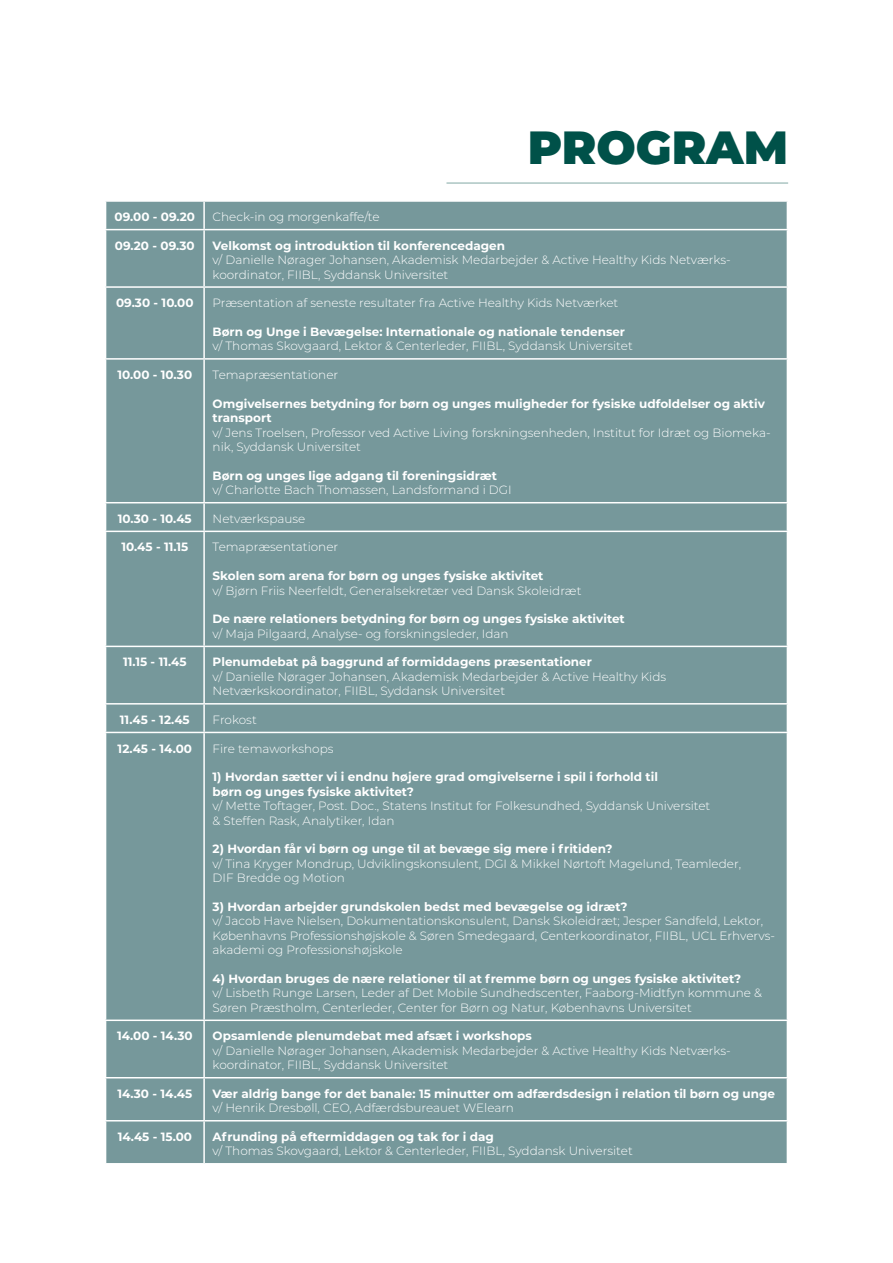
<style>
.page{position:relative;width:893px;height:1263px;background:#fff}
.page>*{position:absolute;margin:0;border:0;box-sizing:border-box;transform-origin:0 0}
.t1{font:900 46.5px "Montserrat";color:#005149}
.t2{font:300 12px/14.4px "Montserrat";color:#fff}
.t3{font:700 12px/14.4px "Montserrat";color:#fff}
</style>
<div class="page">
<hr style="left:446px;top:183px;width:342px;height:1px;background:#015148">
<div style="left:106px;top:202px;width:681px;height:961px;background:#76989b"></div>
<hr style="left:203px;top:202px;width:2px;height:27px;background:#fff">
<hr style="left:105px;top:229px;width:99px;height:1px;background:#fff">
<hr style="left:204px;top:229px;width:584px;height:1px;background:#fff">
<hr style="left:203px;top:230px;width:2px;height:56px;background:#fff">
<hr style="left:105px;top:286px;width:99px;height:2px;background:#fff">
<hr style="left:204px;top:286px;width:584px;height:2px;background:#fff">
<hr style="left:203px;top:288px;width:2px;height:70px;background:#fff">
<hr style="left:105px;top:358px;width:99px;height:2px;background:#fff">
<hr style="left:204px;top:358px;width:584px;height:2px;background:#fff">
<hr style="left:203px;top:360px;width:2px;height:142px;background:#fff">
<hr style="left:105px;top:502px;width:99px;height:1px;background:#fff">
<hr style="left:204px;top:502px;width:584px;height:1px;background:#fff">
<hr style="left:203px;top:503px;width:2px;height:28px;background:#fff">
<hr style="left:105px;top:531px;width:99px;height:1px;background:#fff">
<hr style="left:204px;top:531px;width:584px;height:1px;background:#fff">
<hr style="left:203px;top:532px;width:2px;height:114px;background:#fff">
<hr style="left:105px;top:646px;width:99px;height:1px;background:#fff">
<hr style="left:204px;top:646px;width:584px;height:1px;background:#fff">
<hr style="left:203px;top:647px;width:2px;height:56px;background:#fff">
<hr style="left:105px;top:703px;width:99px;height:1px;background:#fff">
<hr style="left:204px;top:703px;width:584px;height:1px;background:#fff">
<hr style="left:203px;top:704px;width:2px;height:28px;background:#fff">
<hr style="left:105px;top:732px;width:99px;height:1px;background:#fff">
<hr style="left:204px;top:732px;width:584px;height:1px;background:#fff">
<hr style="left:203px;top:733px;width:2px;height:286px;background:#fff">
<hr style="left:105px;top:1019px;width:99px;height:2px;background:#fff">
<hr style="left:204px;top:1019px;width:584px;height:2px;background:#fff">
<hr style="left:203px;top:1021px;width:2px;height:56px;background:#fff">
<hr style="left:105px;top:1077px;width:99px;height:1px;background:#fff">
<hr style="left:204px;top:1077px;width:584px;height:1px;background:#fff">
<hr style="left:203px;top:1078px;width:2px;height:42px;background:#fff">
<hr style="left:105px;top:1120px;width:99px;height:1px;background:#fff">
<hr style="left:204px;top:1120px;width:584px;height:1px;background:#fff">
<hr style="left:203px;top:1121px;width:2px;height:42px;background:#fff">
<h1 class="t1" style="left:528px;top:113px;width:262px">PROGRAM</h1>
<p class="t3" style="left:115px;top:209px;width:82px">09.00 - 09.20</p>
<p class="t2" style="left:213px;top:209px;width:169px">Check-in og morgenkaffe/te</p>
<p class="t3" style="left:115px;top:238px;width:81px">09.20 - 09.30</p>
<p class="t3" style="left:213px;top:238px;width:294px">Velkomst og introduktion til konferencedagen</p>
<p class="t2" style="left:213px;top:252px;width:520px">v/ Danielle Nørager Johansen, Akademisk Medarbejder &amp; Active Healthy Kids Netværks&shy;koordinator, FIIBL, Syddansk Universitet</p>
<p class="t3" style="left:116px;top:295px;width:79px">09.30 - 10.00</p>
<p class="t2" style="left:213px;top:295px;width:407px">Præsentation af seneste resultater fra Active Healthy Kids Netværket</p>
<p class="t3" style="left:213px;top:324px;width:414px">Børn og Unge i Bevægelse: Internationale og nationale tendenser</p>
<p class="t2" style="left:213px;top:338px;width:422px">v/ Thomas Skovgaard, Lektor &amp; Centerleder, FIIBL, Syddansk Universitet</p>
<p class="t3" style="left:118px;top:367px;width:76px">10.00 - 10.30</p>
<p class="t2" style="left:213px;top:367px;width:127px">Temapræsentationer</p>
<p class="t3" style="left:213px;top:396px;width:554px">Omgivelsernes betydning for børn og unges muligheder for fysiske udfoldelser og aktiv transport</p>
<p class="t2" style="left:213px;top:425px;width:559px">v/ Jens Troelsen, Professor ved Active Living forskningsenheden, Institut for Idræt og Biomeka&shy;nik, Syddansk Universitet</p>
<p class="t3" style="left:213px;top:468px;width:286px">Børn og unges lige adgang til foreningsidræt</p>
<p class="t2" style="left:213px;top:482px;width:301px">v/ Charlotte Bach Thomassen, Landsformand i DGI</p>
<p class="t3" style="left:118px;top:511px;width:75px">10.30 - 10.45</p>
<p class="t2" style="left:213px;top:511px;width:94px">Netværkspause</p>
<p class="t3" style="left:121px;top:539px;width:68px">10.45 - 11.15</p>
<p class="t2" style="left:213px;top:540px;width:127px">Temapræsentationer</p>
<p class="t3" style="left:213px;top:568px;width:332px">Skolen som arena for børn og unges fysiske aktivitet</p>
<p class="t2" style="left:213px;top:583px;width:370px">v/ Bjørn Friis Neerfeldt, Generalsekretær ved Dansk Skoleidræt</p>
<p class="t3" style="left:213px;top:611px;width:414px">De nære relationers betydning for børn og unges fysiske aktivitet</p>
<p class="t2" style="left:213px;top:626px;width:298px">v/ Maja Pilgaard, Analyse- og forskningsleder, Idan</p>
<p class="t3" style="left:123px;top:654px;width:65px">11.15 - 11.45</p>
<p class="t3" style="left:213px;top:654px;width:381px">Plenumdebat på baggrund af formiddagens præsentationer</p>
<p class="t2" style="left:213px;top:669px;width:455px">v/ Danielle Nørager Johansen, Akademisk Medarbejder &amp; Active Healthy Kids<br>Netværkskoordinator, FIIBL, Syddansk Universitet</p>
<p class="t3" style="left:120px;top:712px;width:71px">11.45 - 12.45</p>
<p class="t2" style="left:213px;top:712px;width:46px">Frokost</p>
<p class="t3" style="left:118px;top:740px;width:76px">12.45 - 14.00</p>
<p class="t2" style="left:213px;top:741px;width:122px">Fire temaworkshops</p>
<p class="t3" style="left:213px;top:769px;width:447px">1) Hvordan sætter vi i endnu højere grad omgivelserne i spil i forhold til børn og unges fysiske aktivitet?</p>
<p class="t2" style="left:213px;top:798px;width:499px">v/ Mette Toftager, Post. Doc., Statens Institut for Folkesundhed, Syddansk Universitet &amp; Steffen Rask, Analytiker, Idan</p>
<p class="t3" style="left:213px;top:841px;width:401px">2) Hvordan får vi børn og unge til at bevæge sig mere i fritiden?</p>
<p class="t2" style="left:213px;top:856px;width:530px">v/ Tina Kryger Mondrup, Udviklingskonsulent, DGI &amp; Mikkel Nørtoft Magelund, Teamleder,<br>DIF Bredde og Motion</p>
<p class="t3" style="left:213px;top:899px;width:416px">3) Hvordan arbejder grundskolen bedst med bevægelse og idræt?</p>
<p class="t2" style="left:213px;top:913px;width:564px">v/ Jacob Have Nielsen, Dokumentationskonsulent, Dansk Skoleidræt; Jesper Sandfeld, Lektor,<br>Københavns Professionshøjskole &amp; Søren Smedegaard, Centerkoordinator, FIIBL, UCL Erhvervs&shy;akademi og Professionshøjskole</p>
<p class="t3" style="left:213px;top:971px;width:530px">4) Hvordan bruges de nære relationer til at fremme børn og unges fysiske aktivitet?</p>
<p class="t2" style="left:213px;top:985px;width:551px">v/ Lisbeth Runge Larsen, Leder af Det Mobile Sundhedscenter, Faaborg-Midtfyn kommune &amp;<br>Søren Præstholm, Centerleder, Center for Børn og Natur, Københavns Universitet</p>
<p class="t3" style="left:117px;top:1028px;width:77px">14.00 - 14.30</p>
<p class="t3" style="left:213px;top:1028px;width:321px">Opsamlende plenumdebat med afsæt i workshops</p>
<p class="t2" style="left:213px;top:1043px;width:520px">v/ Danielle Nørager Johansen, Akademisk Medarbejder &amp; Active Healthy Kids Netværks&shy;koordinator, FIIBL, Syddansk Universitet</p>
<p class="t3" style="left:117px;top:1086px;width:76px">14.30 - 14.45</p>
<p class="t3" style="left:213px;top:1086px;width:564px">Vær aldrig bange for det banale: 15 minutter om adfærdsdesign i relation til børn og unge</p>
<p class="t2" style="left:213px;top:1100px;width:303px">v/ Henrik Dresbøll, CEO, Adfærdsbureauet WElearn</p>
<p class="t3" style="left:118px;top:1129px;width:76px">14.45 - 15.00</p>
<p class="t3" style="left:213px;top:1129px;width:283px">Afrunding på eftermiddagen og tak for i dag</p>
<p class="t2" style="left:213px;top:1143px;width:422px">v/ Thomas Skovgaard, Lektor &amp; Centerleder, FIIBL, Syddansk Universitet</p>
</div>
